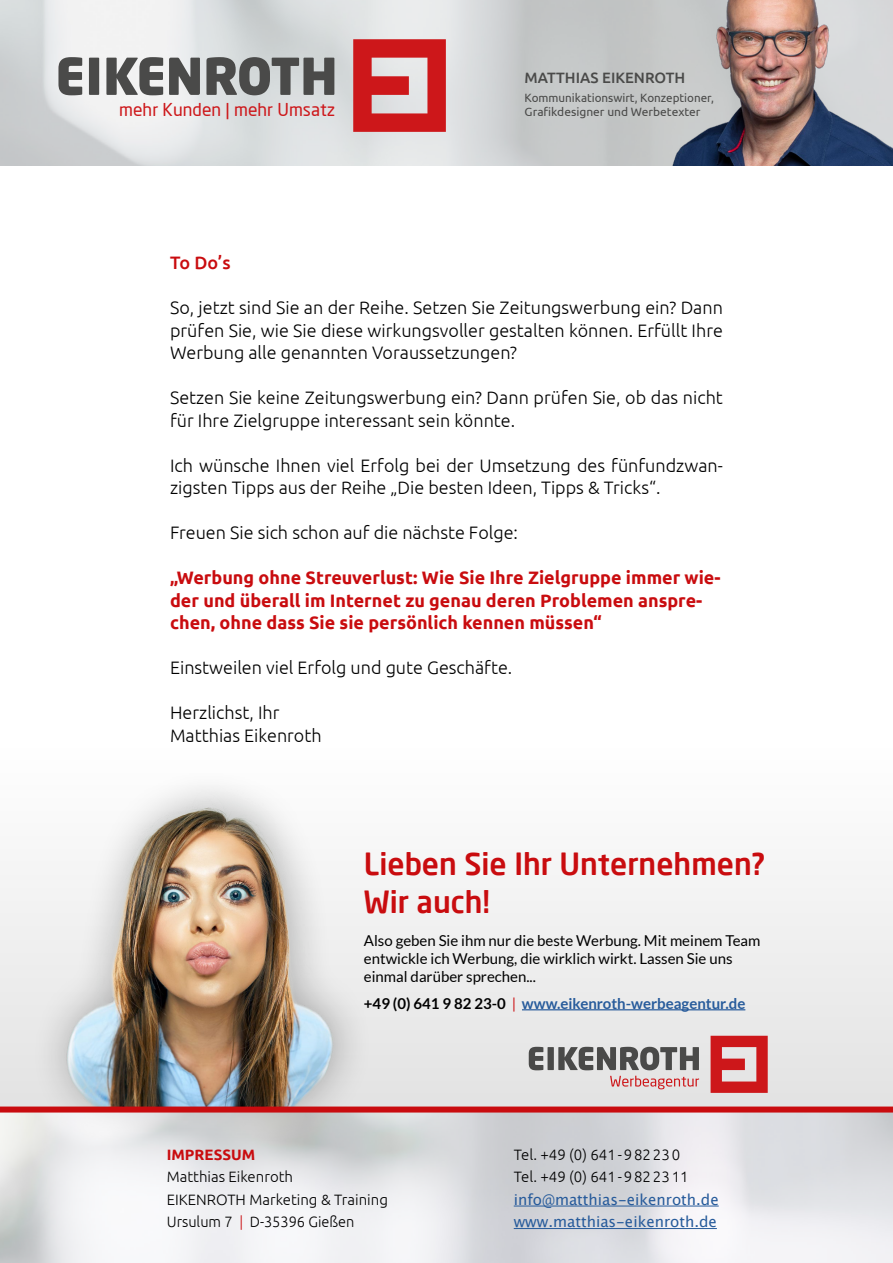
<style>
.page{position:relative;width:893px;height:1263px;background:#fff}
.page>*{position:absolute;margin:0;border:0;box-sizing:border-box;transform-origin:0 0}
.t1{font:500 30px "Neo Sans";color:#c90c0f}
.t2{font:300 18px/22.5px "Ubuntu";color:#000}
.t3{font:700 18px/22.5px "Ubuntu";color:#c90c0f}
.t4{font:500 18px "Ubuntu";color:#c90c0f}
.t5{font:17.4px "Neo Sans";color:#cd171a}
.t6{font:15px/18px "Lato";color:#000}
.t7{font:300 15px/22.5px "Ubuntu";color:#000}
.t8{font:15px/22.5px "Lucida Grande";color:#275b9b}
.t9{font:700 15px "Lato";color:#275b9b}
.t10{font:500 15px "Ubuntu";color:#4a4a49}
.t11{font:700 15px "Ubuntu";color:#c90c0f}
.t12{font:12px "Ubuntu";color:#4a4a49}
.s1{color:#000}
.s2{font-weight:400;color:#cd171a}
.s3{color:#c90c0f}
</style>
<div class="page">
<svg style="left:0;top:0;width:627px;height:166px"></svg>
<img style="left:627px;top:0;width:266px;height:166px">
<svg style="left:353px;top:39px;width:93px;height:93px"></svg>
<svg style="left:58px;top:57px;width:24px;height:38px"></svg>
<svg style="left:89px;top:58px;width:10px;height:37px"></svg>
<svg style="left:106px;top:57px;width:57px;height:38px"></svg>
<svg style="left:169px;top:58px;width:31px;height:37px"></svg>
<svg style="left:206px;top:57px;width:128px;height:38px"></svg>
<div style="left:0;top:748px;width:893px;height:359px;background:linear-gradient(to bottom,#feffff,#e2e2e2)"></div>
<div style="left:31px;top:766px;width:343px;height:379px;background:#000;opacity:.3"></div>
<img style="left:43px;top:777px;width:329px;height:329px">
<hr style="left:522px;top:1009px;width:223px;height:1px;background:#275b9b">
<svg style="left:711px;top:1036px;width:57px;height:57px"></svg>
<svg style="left:610px;top:1076px;width:89px;height:13px"></svg>
<svg style="left:529px;top:1047px;width:170px;height:23px"></svg>
<img style="left:0;top:1112px;width:893px;height:151px">
<hr style="left:514px;top:1206px;width:205px;height:1px;background:#275b9b">
<hr style="left:514px;top:1228px;width:203px;height:1px;background:#275b9b">
<div style="left:0;top:1106px;width:893px;height:6px;background:#c90c0f"></div>
<p class="t10" style="left:525px;top:68px;width:162px">MATTHIAS EIKENROTH</p>
<p class="t12" style="left:525px;top:90px;width:191px">Kommunikationswirt, Konzeptioner,</p>
<p class="t5" style="left:119px;top:99px;width:217px">mehr Kunden | mehr Umsatz</p>
<p class="t12" style="left:525px;top:104px;width:177px">Grafikdesigner und Werbetexter</p>
<p class="t4" style="left:170px;top:251px;width:62px">To Do’s</p>
<p class="t2" style="left:170px;top:296px;width:554px;text-align:justify">So, jetzt sind Sie an der Reihe. Setzen Sie Zeitungswerbung ein? Dann prüfen Sie, wie Sie diese wirkungsvoller gestalten können. Erfüllt Ihre Werbung alle genannten Voraussetzungen?</p>
<p class="t2" style="left:170px;top:386px;width:554px">Setzen Sie keine Zeitungswerbung ein? Dann prüfen Sie, ob das nicht für Ihre Zielgruppe interessant sein könnte.</p>
<p class="t2" style="left:170px;top:453px;width:554px">Ich wünsche Ihnen viel Erfolg bei der Umsetzung des fünfundzwan&shy;zigsten Tipps aus der Reihe „Die besten Ideen, Tipps &amp; Tricks“.</p>
<p class="t2" style="left:170px;top:521px;width:349px">Freuen Sie sich schon auf die nächste Folge:</p>
<p class="t3" style="left:170px;top:566px;width:552px">„Werbung ohne Streuverlust: Wie Sie Ihre Zielgruppe immer wie&shy;der und überall im Internet zu genau deren Problemen anspre&shy;chen, ohne dass Sie sie persönlich kennen müssen“</p>
<p class="t2" style="left:170px;top:656px;width:344px">Einstweilen viel Erfolg und gute Geschäfte.</p>
<p class="t2" style="left:170px;top:701px;width:153px">Herzlichst, Ihr<br>Matthias Eikenroth</p>
<h1 class="t1" style="left:364px;top:845px;width:402px">Lieben Sie Ihr Unternehmen?</h1>
<h1 class="t1" style="left:364px;top:883px;width:128px">Wir auch!</h1>
<p class="t6" style="left:364px;top:932px;width:398px">Also geben Sie ihm nur die beste Werbung. Mit meinem Team entwickle ich Werbung, die wirklich wirkt. Lassen Sie uns einmal darüber sprechen...</p>
<p class="t9" style="left:364px;top:995px;width:383px"><span class="s1">+49 (0) 641 9 82 23-0</span> <span class="s2">|</span> www.eikenroth-werbeagentur.de</p>
<p class="t11" style="left:167px;top:1145px;width:90px">IMPRESSUM</p>
<p class="t7" style="left:167px;top:1165px;width:223px">Matthias Eikenroth<br>EIKENROTH Marketing &amp; Training<br>Ursulum 7 <span class="s3">|</span> D-35396 Gießen</p>
<p class="t7" style="left:514px;top:1142px;width:176px">Tel. +49 (0) 641-982230<br>Tel. +49 (0) 641-9822311</p>
<p class="t8" style="left:514px;top:1188px;width:206px">info@matthias-eikenroth.de www.matthias-eikenroth.de</p>
</div>
